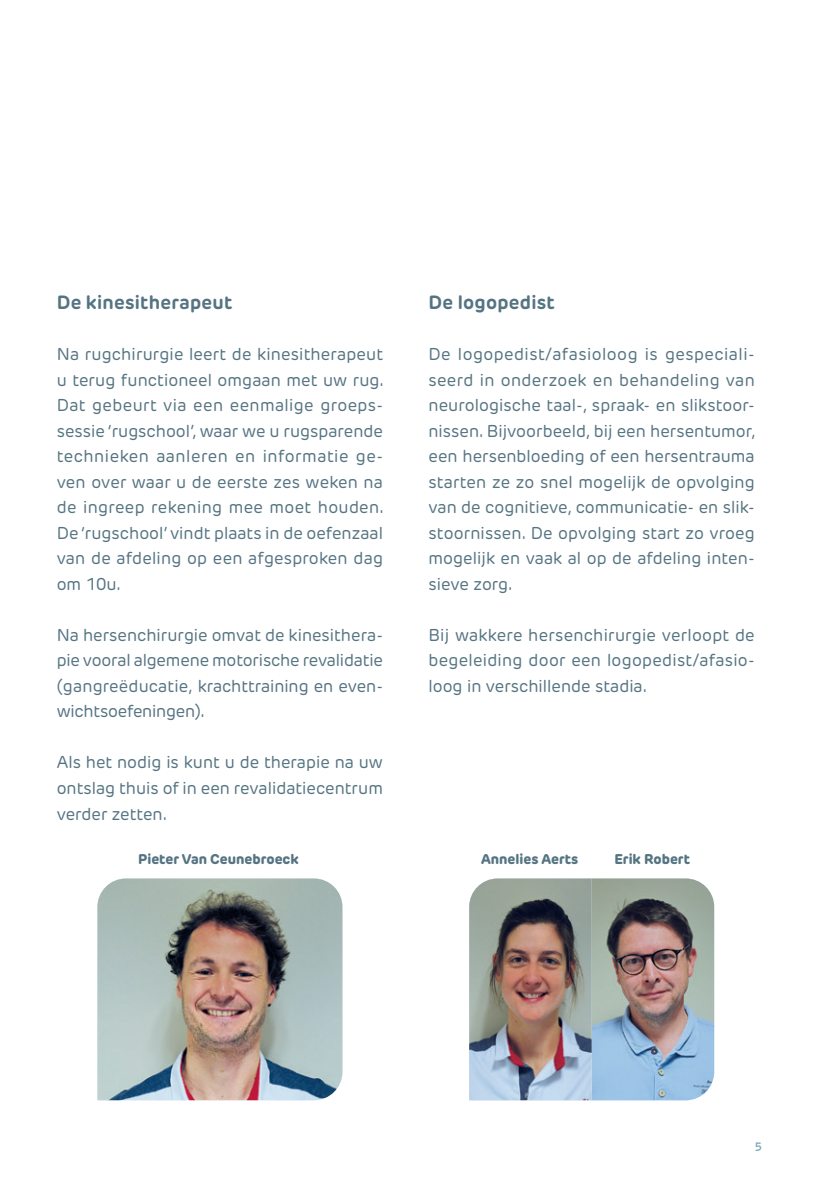
<style>
.page{position:relative;width:840px;height:1191px;background:#fff}
.page>*{position:absolute;margin:0;border:0;box-sizing:border-box;transform-origin:0 0}
.TITEL_N3{font:700 19px "New Rubrik";letter-spacing:.01em;color:#557482}
.BROODTEKST{font:17px/25.6px "New Rubrik";color:#557482;text-align:justify}
.BROODTEKST-2{font:800 14px "New Rubrik";color:#557482}
.t1{font:600 12px "New Rubrik";color:#7fa8bc}
</style>
<div class="page">
<img style="left:97px;top:878px;width:245px;height:222px">
<img style="left:469px;top:878px;width:244px;height:222px">
<p class="TITEL_N3" style="left:57px;top:290px;width:177px">De kinesitherapeut</p>
<p class="BROODTEKST" style="left:57px;top:341px;width:328px">Na rugchirurgie leert de kinesitherapeut u terug functioneel omgaan met uw rug.<br>Dat gebeurt via een eenmalige groeps&shy;sessie ‘rugschool’, waar we u rugsparende technieken aanleren en informatie ge&shy;ven over waar u de eerste zes weken na de ingreep rekening mee moet houden.<br>De ‘rugschool’ vindt plaats in de oefenzaal van de afdeling op een afgesproken dag om 10u.</p>
<p class="BROODTEKST" style="left:57px;top:622px;width:327px">Na hersenchirurgie omvat de kinesithera&shy;pie vooral algemene motorische revalidatie (gangreëducatie, krachttraining en even&shy;wichtsoefeningen).</p>
<p class="BROODTEKST" style="left:57px;top:749px;width:327px">Als het nodig is kunt u de therapie na uw ontslag thuis of in een revalidatiecentrum verder zetten.</p>
<p class="BROODTEKST-2" style="left:138px;top:850px;width:162px">Pieter Van Ceunebroeck</p>
<p class="BROODTEKST-2" style="left:480px;top:850px;width:99px">Annelies Aerts</p>
<p class="BROODTEKST-2" style="left:614px;top:850px;width:77px">Erik Robert</p>
<p class="TITEL_N3" style="left:428px;top:290px;width:128px">De logopedist</p>
<p class="BROODTEKST" style="left:428px;top:341px;width:328px">De logopedist/afasioloog is gespeciali&shy;seerd in onderzoek en behandeling van neurologische taal-, spraak- en slikstoor&shy;nissen. Bijvoorbeeld, bij een hersentumor, een hersenbloeding of een hersentrauma starten ze zo snel mogelijk de opvolging van de cognitieve, communicatie- en slik&shy;stoornissen. De opvolging start zo vroeg mogelijk en vaak al op de afdeling inten&shy;sieve zorg.</p>
<p class="BROODTEKST" style="left:428px;top:622px;width:327px">Bij wakkere hersenchirurgie verloopt de begeleiding door een logopedist/afasio&shy;loog in verschillende stadia.</p>
<p class="t1" style="left:754px;top:1139px;width:9px">5</p>
</div>
